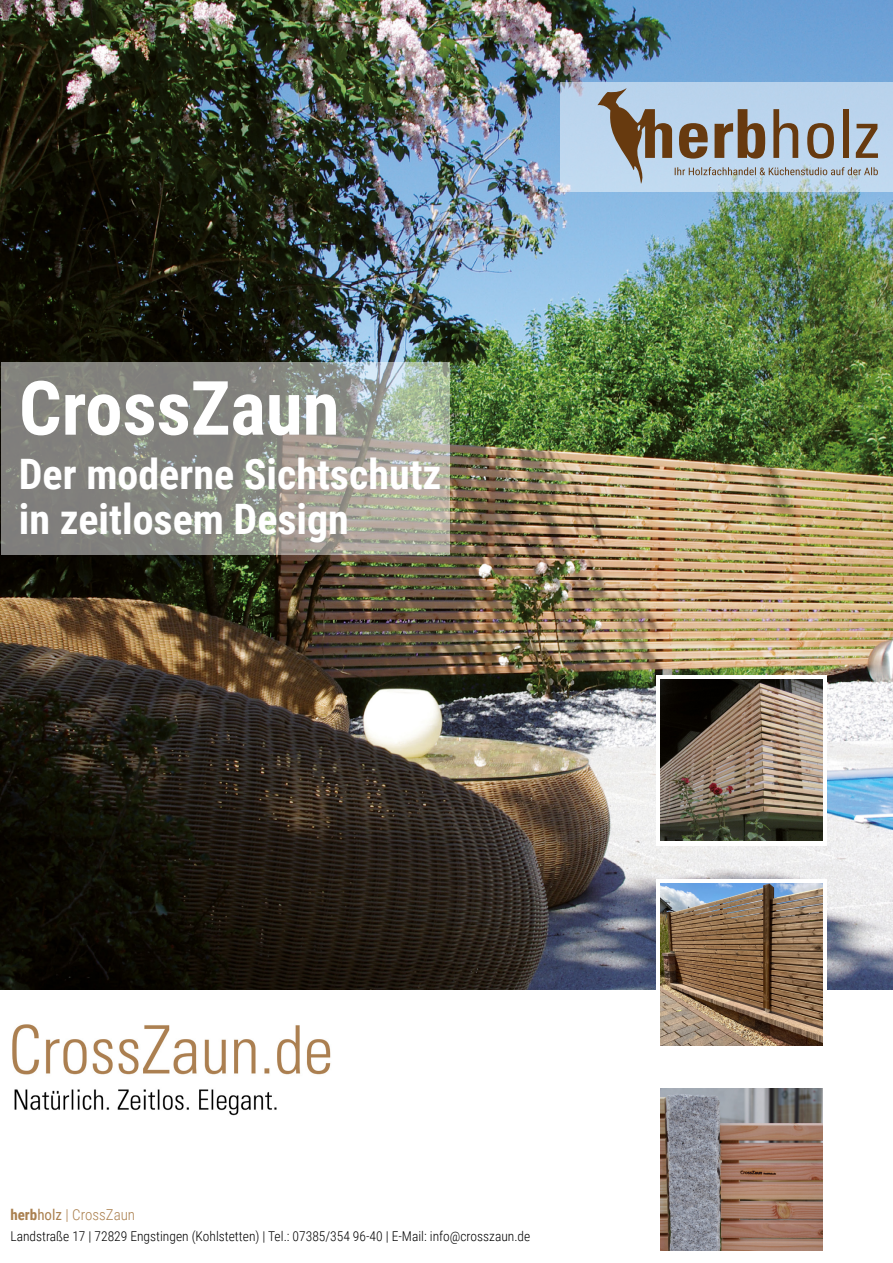
<style>
.page{position:relative;width:893px;height:1263px;background:#fff}
.page>*{position:absolute;margin:0;border:0;box-sizing:border-box;transform-origin:0 0}
.t1{font:700 75px "Roboto Condensed";color:#fff}
.t2{font:700 42px/45px "Roboto Condensed";color:#fff}
.t3{font:300 15px "Roboto Condensed";color:#aa804f}
.t4{font:300 13.5px "Roboto Condensed";color:#000}
.s1{font-weight:700}
.s2{font-weight:400}
</style>
<div class="page">
<img style="left:0;top:0;width:893px;height:989px">
<img style="left:661px;top:1088px;width:161px;height:162px">
<div style="left:657px;top:880px;width:170px;height:170px;background:linear-gradient(to right,#fff,#fff)"></div>
<img style="left:661px;top:884px;width:161px;height:161px">
<div style="left:657px;top:675px;width:170px;height:170px;background:linear-gradient(to right,#fff,#fff)"></div>
<img style="left:661px;top:679px;width:161px;height:162px">
<svg style="left:561px;top:82px;width:332px;height:110px;fill:#bdd6ee"></svg>
<svg style="left:1px;top:362px;width:448px;height:193px;fill:#84857f"></svg>
<img style="left:12px;top:1024px;width:319px;height:92px">
<svg style="left:597px;top:88px;width:281px;height:96px"></svg>
<h1 class="t1" style="left:19px;top:355px;width:322px">CrossZaun</h1>
<h2 class="t2" style="left:19px;top:450px;width:424px">Der moderne Sichtschutz in zeitlosem Design</h2>
<p class="t3" style="left:10px;top:1204px;width:126px"><span class="s1">herb</span><span class="s2">holz</span> | CrossZaun</p>
<p class="t4" style="left:10px;top:1226px;width:521px">Landstraße 17 | 72829 Engstingen (Kohlstetten) | Tel.: 07385/354 96-40 | E-Mail: info@crosszaun.de</p>
</div>
